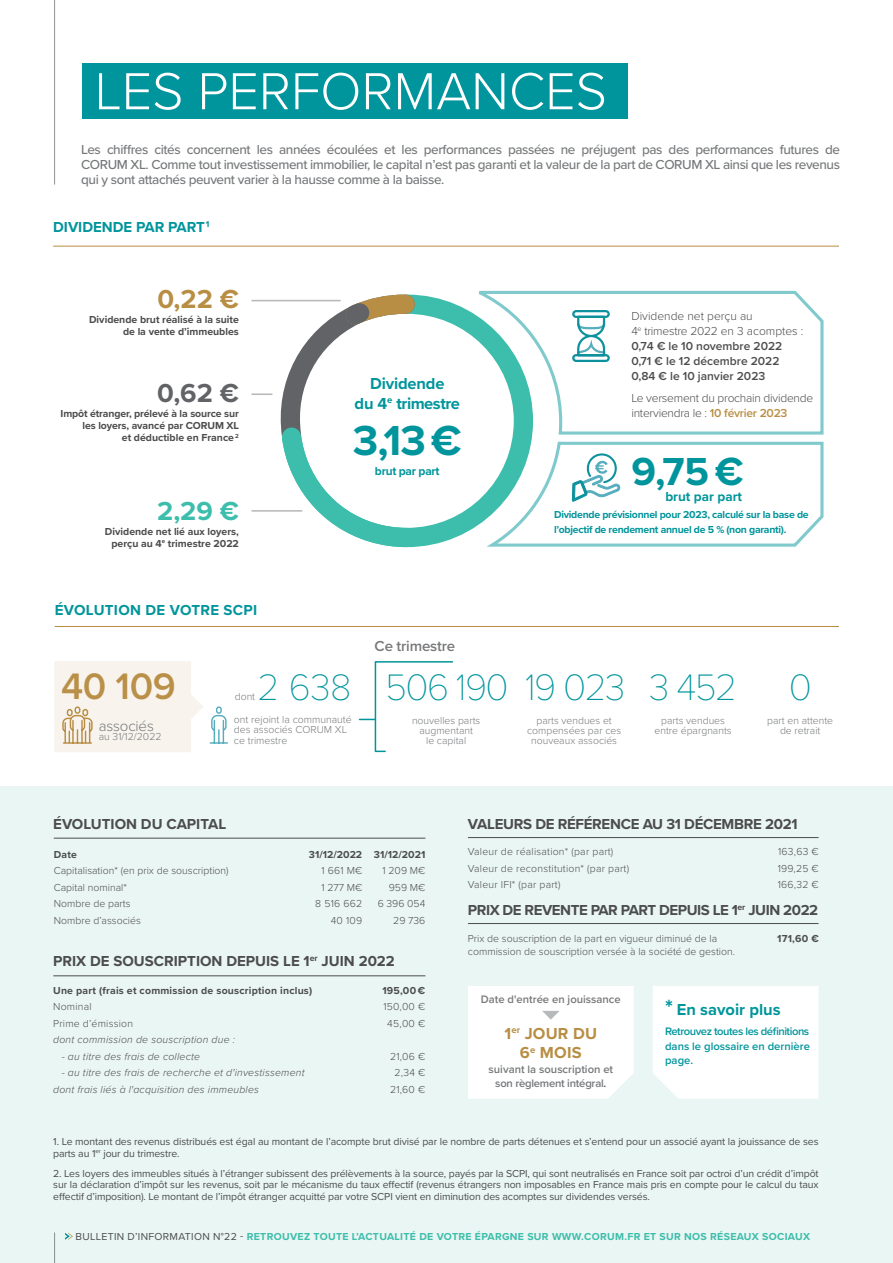
<style>
.page{position:relative;width:893px;height:1263px;background:#fff}
.page>*{position:absolute;margin:0;border:0;box-sizing:border-box;transform-origin:0 0}
.t1{font:300 54px "Proxima Nova";color:#fff}
.t2{font:700 43.5px "Proxima Nova";color:#00959c}
.t3{font:700 40.5px "Proxima Nova";color:#00959c}
.t4{font:100 38.25px "Proxima Nova T";letter-spacing:-.04em;color:#00959c}
.t5{font:600 38.25px "Proxima Nova";letter-spacing:-.01em;color:#ba9049}
.t6{font:700 27px "Proxima Nova";color:#3dbdab}
.t7{font:700 27px "Proxima Nova";color:#626366}
.t8{font:700 27px "Proxima Nova";color:#b88e44}
.t9{font:700 16.5px/20.4px "Proxima Nova";letter-spacing:-.01em;color:#00959c;text-align:center}
.t10{font:700 16.5px/19.5px "Proxima Nova";letter-spacing:.01em;color:#b88e44;text-align:center}
.t11{font:700 15px "Proxima Nova";letter-spacing:-.02em;color:#4c4c4e}
.t12{font:700 15px "Proxima Nova";color:#4c4c4e}
.t13{font:700 15px "Proxima Nova";letter-spacing:.02em;color:#00959c}
.t14{font:700 15px "Proxima Nova";color:#00959c}
.t15{font:600 15px "Proxima Nova";letter-spacing:-.01em;color:#76787a}
.t16{font:300 15px "Proxima Nova";letter-spacing:-.01em;color:#76787a}
.t17{font:500 13.5px/15px "Proxima Nova";letter-spacing:-.03em;color:#76787a;text-align:justify}
.t18{font:700 13.5px "Proxima Nova";color:#00959c}
.t19{font:600 12px/15px "Proxima Nova";color:#4c4c4e}
.t20{font:300 12px/15px "Proxima Nova";letter-spacing:-.02em;color:#4c4c4e}
.t21{font:700 12px "Proxima Nova";letter-spacing:-.025em;color:#00959c}
.t22{font:600 11.25px/14.4px "Proxima Nova";color:#76787a;text-align:center}
.t23{font:600 11.25px/14.4px "Proxima Nova";color:#00959c;text-align:justify}
.t24{font:10.5px/11.2px "Proxima Nova";letter-spacing:-.01em;color:#4c4c4e}
.t25{font:300 10.5px/16.5px "Proxima Nova";color:#4c4c4e}
.t26{font:700 10.5px/12px "Proxima Nova";color:#4c4c4e;text-align:right}
.t27{font:italic 300 10.5px/16.5px "Proxima Nova";letter-spacing:.02em;color:#4c4c4e}
.t28{font:300 10.5px/16.5px "Proxima Nova";letter-spacing:.02em;color:#4c4c4e}
.t29{font:700 10.5px "Proxima Nova";letter-spacing:.03em;color:#3dbdab}
.t30{font:700 10.5px/15px "Proxima Nova";letter-spacing:-.025em;color:#00959c}
.t31{font:300 10.5px/10.5px "Proxima Nova";color:#76787a}
.t32{font:700 10.5px "Proxima Nova";letter-spacing:.02em;color:#4c4c4e}
.t33{font:300 10.35px/10.4px "Proxima Nova";color:#76787a;text-align:center}
.s1{font-weight:300}
.s2{font-weight:600;color:#b88e44}
.s3{font-size:40.65px}
.s4{font-size:22.5px}
.s5{color:#4c4c4e}
.s6{font-weight:400;color:#4c4c4e}
</style>
<div class="page">
<div style="left:0;top:787px;width:893px;height:476px;background:#eaf6f3"></div>
<svg style="left:65px;top:1233px;width:8px;height:7px"></svg>
<hr style="left:54px;top:1233px;width:1px;height:30px;background:#221f1f">
<hr style="left:54px;top:838px;width:371px;height:1px;background:#4c4c4e">
<hr style="left:53px;top:975px;width:372px;height:1px;background:#4c4c4e">
<hr style="left:468px;top:837px;width:351px;height:1px;background:#4c4c4e">
<hr style="left:468px;top:923px;width:351px;height:1px;background:#4c4c4e">
<hr style="left:53px;top:246px;width:786px;height:1px;background:#b88e44">
<div style="left:468px;top:986px;width:166px;height:113px;background:#fff"></div>
<div style="left:653px;top:986px;width:165px;height:112px;background:#fff"></div>
<hr style="left:54px;top:0;width:1px;height:184px;background:#221f1f">
<div style="left:82px;top:64px;width:545px;height:55px;background:#00959c"></div>
<hr style="left:55px;top:626px;width:784px;height:1px;background:#b88e44">
<svg style="left:543px;top:290px;width:281px;height:145px"></svg>
<svg style="left:543px;top:441px;width:281px;height:106px"></svg>
<svg style="left:571px;top:309px;width:40px;height:54px"></svg>
<svg style="left:359px;top:661px;width:95px;height:92px"></svg>
<svg style="left:54px;top:661px;width:174px;height:91px"></svg>
<hr style="left:252px;top:393px;width:20px;height:2px;background:#b6b8ba">
<hr style="left:252px;top:300px;width:88px;height:1px;background:#b6b8ba">
<hr style="left:252px;top:510px;width:50px;height:2px;background:#b6b8ba">
<svg style="left:426px;top:290px;width:117px;height:257px"></svg>
<svg style="left:270px;top:294px;width:156px;height:254px"></svg>
<h1 class="t1" style="left:95px;top:62px;width:514px">LES PERFORMANCES</h1>
<p class="t17" style="left:81px;top:142px;width:760px">Les chiffres cités concernent les années écoulées et les performances passées ne préjugent pas des performances futures de CORUM XL. Comme tout investissement immobilier, le capital n’est pas garanti et la valeur de la part de CORUM XL ainsi que les revenus qui y sont attachés peuvent varier à la hausse comme à la baisse.</p>
<h3 class="t14" style="left:53px;top:219px;width:158px">DIVIDENDE PAR PART<sup>1</sup></h3>
<h3 class="t8" style="left:157px;top:284px;width:83px">0,22 €</h3>
<p class="t26" style="left:89px;top:313px;width:151px">Dividende brut réalisé à la suite de la vente d’immeubles</p>
<h3 class="t7" style="left:157px;top:378px;width:83px">0,62 €</h3>
<p class="t26" style="left:61px;top:408px;width:180px">Impôt étranger, prélevé à la source sur les loyers, avancé par CORUM XL<br>et déductible en France <sup>2</sup></p>
<h3 class="t6" style="left:157px;top:496px;width:83px">2,29 €</h3>
<p class="t26" style="left:105px;top:525px;width:135px">Dividende net lié aux loyers, perçu au 4<sup>e</sup> trimestre 2022</p>
<h3 class="t13" style="left:55px;top:602px;width:204px">ÉVOLUTION DE VOTRE SCPI</h3>
<h3 class="t9" style="left:355px;top:373px;width:107px">Dividende<br>du 4<sup>e</sup> trimestre</h3>
<h2 class="t2" style="left:353px;top:417px;width:110px">3,13€</h2>
<p class="t21" style="left:375px;top:465px;width:66px">brut par part</p>
<h3 class="t15" style="left:375px;top:638px;width:82px">Ce trimestre</h3>
<p class="t19" style="left:631px;top:308px;width:174px"><span class="s1">Dividende net perçu au<br>4</span><sup>e</sup> <span class="s1">trimestre 2022 en 3 acomptes :<br></span>0,74 € le 10 novembre 2022<br>0,71 € le 12 décembre 2022<br>0,84 € le 10 janvier 2023</p>
<p class="t20" style="left:631px;top:390px;width:183px">Le versement du prochain dividende interviendra le : <span class="s2">10 février 2023</span></p>
<h3 class="t3" style="left:631px;top:450px;width:114px">9,75<span class="s3">€</span></h3>
<p class="t18" style="left:665px;top:489px;width:78px">brut par part</p>
<p class="t30" style="left:554px;top:507px;width:256px">Dividende prévisionnel pour 2023, calculé sur la base de l’objectif de rendement annuel de 5 % (non garanti).</p>
<h3 class="t5" style="left:54px;top:662px;width:109px">37 471</h3>
<h3 class="t5" style="left:61px;top:666px;width:116px">40 109</h3>
<h3 class="t4" style="left:649px;top:671px;width:90px">3 452</h3>
<h3 class="t16" style="left:99px;top:718px;width:57px">associés</h3>
<p class="t31" style="left:99px;top:732px;width:64px">au 31/12/2022</p>
<h3 class="t4" style="left:385px;top:671px;width:242px">506 190 19 023</h3>
<p class="t33" style="left:527px;top:715px;width:96px">parts vendues et compensées par ces nouveaux associés</p>
<p class="t33" style="left:654px;top:715px;width:79px">parts vendues entre épargnants</p>
<h3 class="t4" style="left:257px;top:672px;width:96px">2 638</h3>
<p class="t31" style="left:234px;top:714px;width:119px">ont rejoint la communauté des associés CORUM XL ce trimestre</p>
<p class="t31" style="left:235px;top:692px;width:22px">dont</p>
<p class="t33" style="left:412px;top:715px;width:70px">nouvelles parts augmentant<br>le capital</p>
<h3 class="t4" style="left:789px;top:671px;width:25px">0</h3>
<p class="t33" style="left:767px;top:715px;width:67px">part en attente de retrait</p>
<h3 class="t12" style="left:53px;top:816px;width:175px">ÉVOLUTION DU CAPITAL</h3>
<p class="t26" style="left:54px;top:848px;width:25px">Date</p>
<p class="t25" style="left:54px;top:862px;width:176px">Capitalisation* (en prix de souscription)<br>Capital nominal*<br>Nombre de parts<br>Nombre d’associés</p>
<p class="t26" style="left:309px;top:848px;width:55px">31/12/2022</p>
<p class="t28" style="left:315px;top:862px;width:48px;text-align:right">1 661 M€<br>1 277 M€<br>8 516 662<br>40 109</p>
<p class="t26" style="left:374px;top:848px;width:53px">31/12/2021</p>
<p class="t25" style="left:378px;top:862px;width:49px;text-align:right">1 209 M€<br>959 M€<br>6 396 054<br>29 736</p>
<h3 class="t12" style="left:53px;top:953px;width:343px">PRIX DE SOUSCRIPTION DEPUIS LE 1<sup>er</sup> JUIN 2022</h3>
<p class="t32" style="left:53px;top:985px;width:261px">Une part (frais et commission de souscription inclus)</p>
<p class="t28" style="left:53px;top:998px;width:82px">Nominal<br>Prime d’émission</p>
<p class="t27" style="left:53px;top:1032px;width:183px">dont commission de souscription due :</p>
<p class="t27" style="left:62px;top:1048px;width:140px">- au titre des frais de collecte</p>
<p class="t27" style="left:53px;top:1065px;width:253px;text-indent:9px">- au titre des frais de recherche et d'investissement dont frais liés à l'acquisition des immeubles</p>
<p class="t26" style="left:382px;top:984px;width:45px">195,00 €</p>
<p class="t25" style="left:384px;top:999px;width:43px;text-align:center">150,00 €<br>45,00 €</p>
<p class="t25" style="left:390px;top:1048px;width:37px;text-align:center">21,06 €<br>2,34 €<br>21,60 €</p>
<h3 class="t11" style="left:468px;top:816px;width:331px">VALEURS DE RÉFÉRENCE AU 31 DÉCEMBRE 2021</h3>
<p class="t28" style="left:468px;top:844px;width:163px">Valeur de réalisation* (par part)<br>Valeur de reconstitution* (par part)<br>Valeur IFI* (par part)</p>
<h3 class="t11" style="left:468px;top:902px;width:352px">PRIX DE REVENTE PAR PART DEPUIS LE 1<sup>er</sup> JUIN 2022</h3>
<p class="t25" style="left:468px;top:931px;width:269px;line-height:13.5px">Prix de souscription de la part en vigueur diminué de la commission de souscription versée à la société de gestion.</p>
<p class="t26" style="left:777px;top:932px;width:43px">171,60 €</p>
<p class="t25" style="left:778px;top:844px;width:43px;text-align:justify">163,63 € 199,25 € 166,32 €</p>
<p class="t22" style="left:481px;top:992px;width:141px">Date d'entrée en jouissance</p>
<h3 class="t9" style="left:665px;top:1000px;width:117px"><span class="s4">*</span> En savoir plus</h3>
<p class="t23" style="left:665px;top:1024px;width:146px">Retrouvez toutes les définitions dans le glossaire en dernière page.</p>
<h3 class="t10" style="left:504px;top:1023px;width:94px">1<sup>er</sup> JOUR DU<br>6<sup>e</sup> MOIS</h3>
<p class="t22" style="left:489px;top:1061px;width:126px">suivant la souscription et son règlement intégral<span class="s5">.</span></p>
<p class="t24" style="left:53px;top:1136px;width:767px">1. Le montant des revenus distribués est égal au montant de l’acompte brut divisé par le nombre de parts détenues et s’entend pour un associé ayant la jouissance de ses parts au 1<sup>er</sup> jour du trimestre.</p>
<p class="t24" style="left:53px;top:1168px;width:767px;text-align:justify">2. Les loyers des immeubles situés à l’étranger subissent des prélèvements à la source, payés par la SCPI, qui sont neutralisés en France soit par octroi d’un crédit d’impôt sur la déclaration d’impôt sur les revenus, soit par le mécanisme du taux effectif (revenus étrangers non imposables en France mais pris en compte pour le calcul du taux effectif d’imposition). Le montant de l’impôt étranger acquitté par votre SCPI vient en diminution des acomptes sur dividendes versés.</p>
<p class="t29" style="left:76px;top:1231px;width:736px"><span class="s6">BULLETIN D’INFORMATION N°22 -</span> RETROUVEZ TOUTE L’ACTUALITÉ DE VOTRE ÉPARGNE SUR WWW.CORUM.FR ET SUR NOS RÉSEAUX SOCIAUX</p>
</div>
